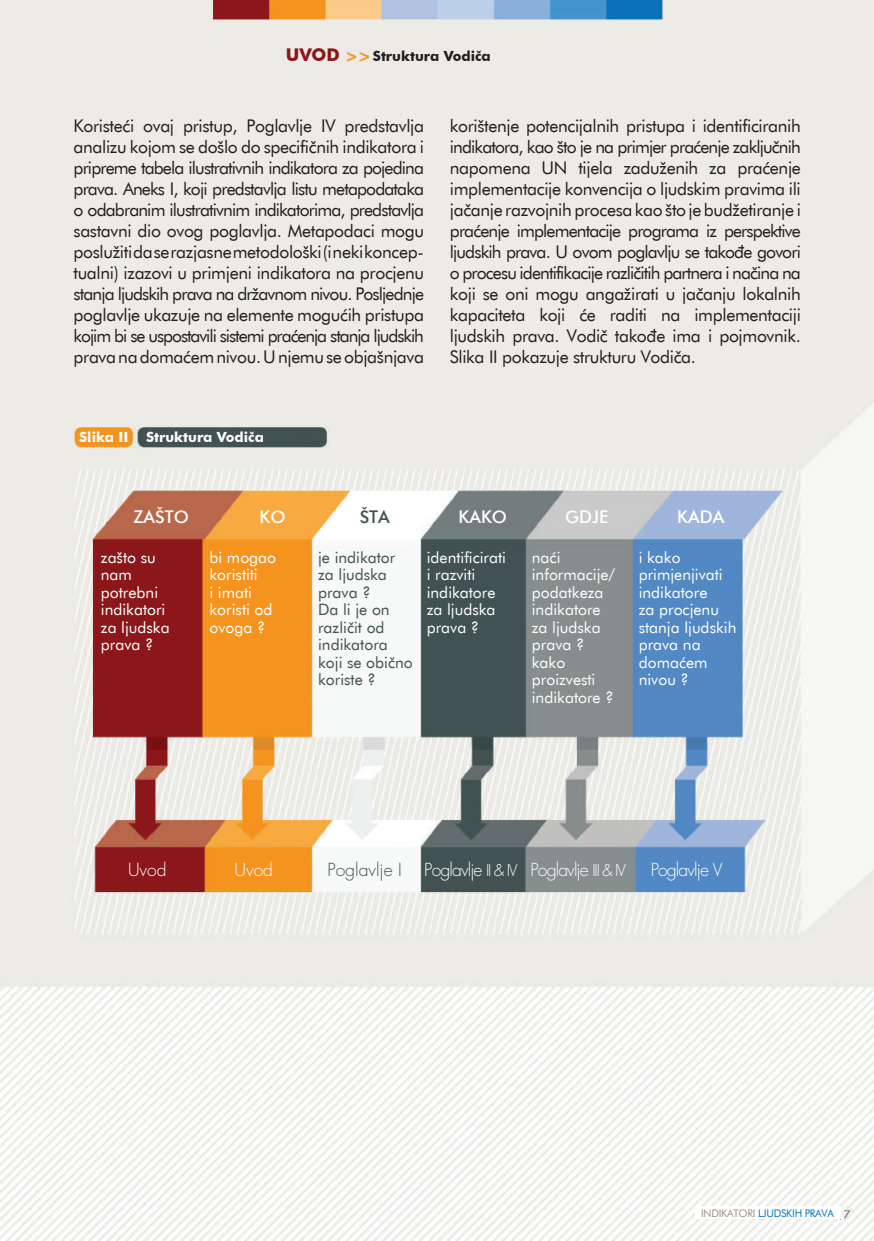
<style>
.page{position:relative;width:874px;height:1241px;background:#fff}
.page>*{position:absolute;margin:0;border:0;box-sizing:border-box;transform-origin:0 0}
.t1{font:17.5px/21px "Futura BT";letter-spacing:-.02em;color:#231f20;text-align:justify}
.t2{font:300 17.5px "Futura Std";letter-spacing:-.05em;color:#fff}
.t3{font:500 17.5px "Futura BT";color:#fff}
.t4{font:300 17.5px "Futura Std";color:#415251}
.t5{font:700 17.5px "Futura BT";color:#8b171a}
.t6{font:500 17.5px "Futura BT";color:#415251}
.t7{font:15.75px/17.5px "Futura BT";color:#fff}
.t8{font:15.75px/17.5px "Futura BT";color:#415251}
.t9{font:700 14px "Futura BT";color:#fff}
.t10{font:700 14px "Futura BT";color:#231f20}
.t11{font:10.5px "Futura BT";color:#0673ba}
.t12{font:10.5px "Futura BT";color:#9b8e86}
.s1{font-size:15.75px}
</style>
<div class="page">
<img style="left:0;top:0;width:873px;height:1240px">
<div style="left:694px;top:1206px;width:145px;height:12px;background:#fff"></div>
<p class="t5" style="left:285px;top:44px;width:56px">UVOD</p>
<p class="t10" style="left:373px;top:47px;width:119px">Struktura Vodiča</p>
<p class="t1" style="left:74px;top:115px;width:352px">Koristeći ovaj pristup, Poglavlje IV predstavlja analizu kojom se došlo do specifičnih indikatora i pripreme tabela ilustrativnih indikatora za pojedina prava. Aneks I, koji predstavlja listu metapodataka o odabranim ilustrativnim indikatorima, predstavlja sastavni dio ovog poglavlja. Metapodaci mogu poslužiti da se razjasne metodološki (i neki koncep&shy;tualni) izazovi u primjeni indikatora na procjenu stanja ljudskih prava na državnom nivou. Posljednje poglavlje ukazuje na elemente mogućih pristupa kojim bi se uspostavili sistemi praćenja stanja ljudskih prava na domaćem nivou. U njemu se objašnjava</p>
<p class="t1" style="left:449px;top:115px;width:352px">korištenje potencijalnih pristupa i identificiranih indikatora, kao što je na primjer praćenje zaključnih napomena UN tijela zaduženih za praćenje implementacije konvencija o ljudskim pravima ili jačanje razvojnih procesa kao što je budžetiranje i praćenje implementacije programa iz perspektive ljudskih prava. U ovom poglavlju se takođe govori o procesu identifikacije različitih partnera i načina na koji se oni mogu angažirati u jačanju lokalnih kapaciteta koji će raditi na implementaciji ljudskih prava. Vodič takođe ima i pojmovnik.<br>Slika II pokazuje strukturu Vodiča.</p>
<p class="t9" style="left:79px;top:428px;width:45px">Slika II</p>
<p class="t9" style="left:146px;top:428px;width:119px">Struktura Vodiča</p>
<p class="t3" style="left:133px;top:506px;width:57px">ZAŠTO</p>
<p class="t3" style="left:259px;top:506px;width:28px">KO</p>
<p class="t6" style="left:359px;top:506px;width:32px">ŠTA</p>
<p class="t3" style="left:458px;top:506px;width:50px">KAKO</p>
<p class="t3" style="left:565px;top:506px;width:45px">GDJE</p>
<p class="t3" style="left:677px;top:506px;width:48px">KADA</p>
<p class="t7" style="left:101px;top:548px;width:70px">zašto su nam potrebni indikatori za ljudska prava ?</p>
<p class="t7" style="left:209px;top:548px;width:68px">bi mogao koristiti<br>i imati koristi od ovoga ?</p>
<p class="t8" style="left:318px;top:548px;width:96px">je indikator za ljudska prava ?<br>Da li je on različit od indikatora koji se obično koriste ?</p>
<p class="t7" style="left:426px;top:548px;width:81px">identificirati i razviti indikatore za ljudska prava ?</p>
<p class="t7" style="left:531px;top:548px;width:85px">naći informacije/ podatkeza indikatore za ljudska prava ? kako proizvesti indikatore ?</p>
<p class="t7" style="left:638px;top:548px;width:99px">i kako primjenjivati indikatore<br>za procjenu stanja ljudskih prava na domaćem nivou ?</p>
<p class="t2" style="left:128px;top:858px;width:40px">Uvod</p>
<p class="t2" style="left:234px;top:858px;width:40px">Uvod</p>
<p class="t4" style="left:327px;top:858px;width:76px">Poglavlje I</p>
<p class="t2" style="left:424px;top:858px;width:203px">Poglavlje <span class="s1">II &amp; IV</span> Poglavlje <span class="s1">III &amp; IV</span></p>
<p class="t2" style="left:650px;top:858px;width:73px">Poglavlje V</p>
<p class="t12" style="left:700px;top:1206px;width:24px">indikatori</p>
<p class="t11" style="left:757px;top:1206px;width:29px">Lju dskih</p>
<p class="t11" style="left:804px;top:1206px;width:7px">prava</p>
</div>
